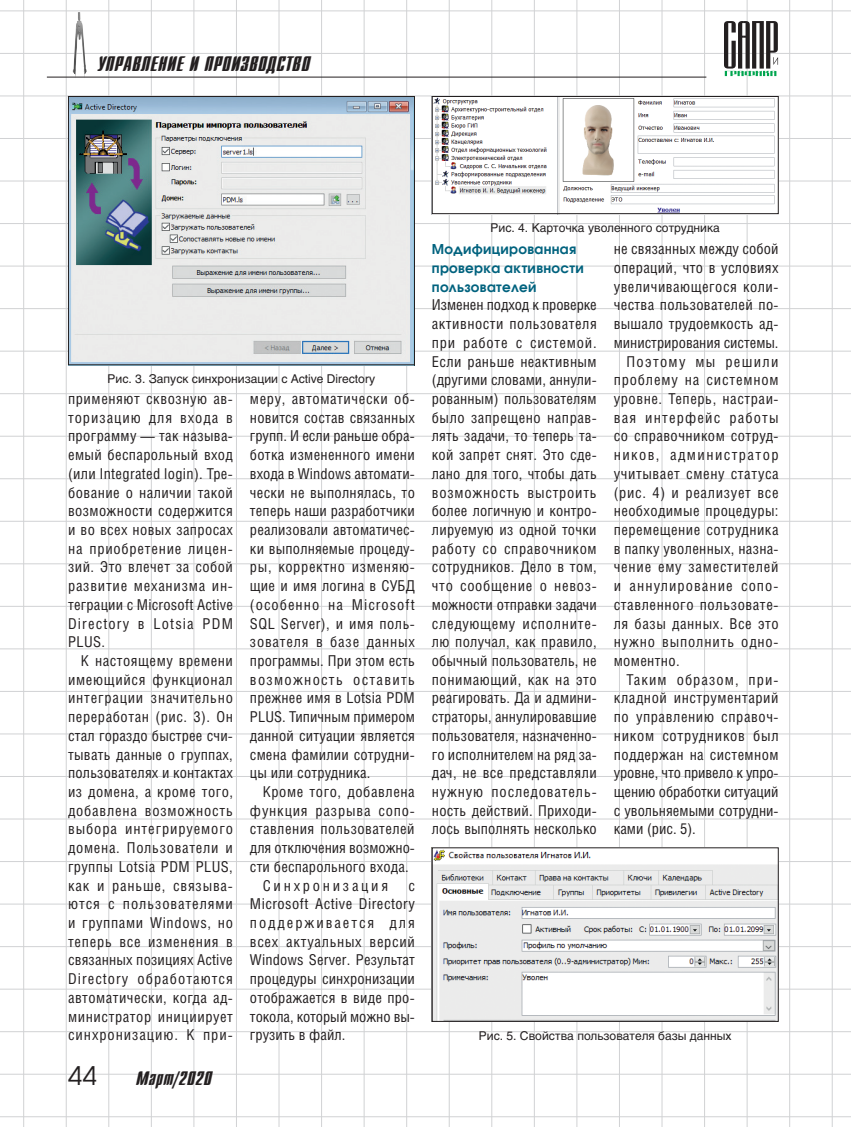
<style>
.page{position:relative;width:851px;height:1127px;background:#fff}
.page>*{position:absolute;margin:0;border:0;box-sizing:border-box;transform-origin:0 0}
.t1{font:25.5px "Avant Garde C";color:#231f20}
.t2{font:21px "Dagger C";letter-spacing:.025em;color:#231f20}
.t3{font:19.5px "Dagger C";letter-spacing:.025em;color:#231f20}
.Body_text{font:15px/18.8px "Helios Cond";letter-spacing:.01em;color:#231f20;text-align:justify}
.Body_undent{font:15px/18.8px "Helios Cond";letter-spacing:.015em;color:#231f20;text-align:justify}
.Body_text-2{font:15px "Helios Cond";letter-spacing:.185em;color:#231f20}
.Subhead_3{font:700 13.5px/18.8px "Avant Garde C";letter-spacing:.025em;color:#00627e}
.t4{font:12px "Helios";color:#231f20}
</style>
<div class="page">
<hr style="left:831px;top:0;width:1px;height:1127px;background:#d1d2d4">
<hr style="left:789px;top:0;width:1px;height:1127px;background:#d1d2d4">
<hr style="left:746px;top:0;width:1px;height:1127px;background:#d1d2d4">
<hr style="left:704px;top:0;width:1px;height:1127px;background:#d1d2d4">
<hr style="left:661px;top:0;width:1px;height:1127px;background:#d1d2d4">
<hr style="left:619px;top:0;width:1px;height:1127px;background:#d1d2d4">
<hr style="left:576px;top:0;width:1px;height:1127px;background:#d1d2d4">
<hr style="left:534px;top:0;width:1px;height:1127px;background:#d1d2d4">
<hr style="left:491px;top:0;width:1px;height:1127px;background:#d1d2d4">
<hr style="left:449px;top:0;width:1px;height:1127px;background:#d1d2d4">
<hr style="left:406px;top:0;width:1px;height:1127px;background:#d1d2d4">
<hr style="left:363px;top:0;width:1px;height:1127px;background:#d1d2d4">
<hr style="left:321px;top:0;width:1px;height:1127px;background:#d1d2d4">
<hr style="left:278px;top:0;width:1px;height:1127px;background:#d1d2d4">
<hr style="left:236px;top:0;width:1px;height:1127px;background:#d1d2d4">
<hr style="left:193px;top:0;width:1px;height:1127px;background:#d1d2d4">
<hr style="left:151px;top:0;width:1px;height:1127px;background:#d1d2d4">
<hr style="left:108px;top:0;width:1px;height:1127px;background:#d1d2d4">
<hr style="left:66px;top:0;width:1px;height:1127px;background:#d1d2d4">
<hr style="left:23px;top:0;width:1px;height:1127px;background:#d1d2d4">
<hr style="left:0;top:563px;width:850px;height:1px;background:#d1d2d4">
<hr style="left:0;top:521px;width:850px;height:1px;background:#d1d2d4">
<hr style="left:0;top:478px;width:850px;height:1px;background:#d1d2d4">
<hr style="left:0;top:436px;width:850px;height:1px;background:#d1d2d4">
<hr style="left:0;top:393px;width:850px;height:1px;background:#d1d2d4">
<hr style="left:0;top:351px;width:850px;height:1px;background:#d1d2d4">
<hr style="left:0;top:308px;width:850px;height:1px;background:#d1d2d4">
<hr style="left:0;top:266px;width:850px;height:1px;background:#d1d2d4">
<hr style="left:0;top:223px;width:850px;height:1px;background:#d1d2d4">
<hr style="left:0;top:181px;width:850px;height:1px;background:#d1d2d4">
<hr style="left:0;top:138px;width:850px;height:1px;background:#d1d2d4">
<hr style="left:0;top:96px;width:850px;height:1px;background:#d1d2d4">
<hr style="left:0;top:53px;width:850px;height:1px;background:#d1d2d4">
<hr style="left:0;top:11px;width:850px;height:1px;background:#d1d2d4">
<hr style="left:0;top:606px;width:850px;height:1px;background:#d1d2d4">
<hr style="left:0;top:648px;width:850px;height:1px;background:#d1d2d4">
<hr style="left:0;top:691px;width:850px;height:1px;background:#d1d2d4">
<hr style="left:0;top:733px;width:850px;height:1px;background:#d1d2d4">
<hr style="left:0;top:776px;width:850px;height:1px;background:#d1d2d4">
<hr style="left:0;top:818px;width:850px;height:1px;background:#d1d2d4">
<hr style="left:0;top:861px;width:850px;height:1px;background:#d1d2d4">
<hr style="left:0;top:904px;width:850px;height:1px;background:#d1d2d4">
<hr style="left:0;top:946px;width:850px;height:1px;background:#d1d2d4">
<hr style="left:0;top:989px;width:850px;height:1px;background:#d1d2d4">
<hr style="left:0;top:1031px;width:850px;height:1px;background:#d1d2d4">
<hr style="left:0;top:1074px;width:850px;height:1px;background:#d1d2d4">
<hr style="left:0;top:1116px;width:850px;height:1px;background:#d1d2d4">
<img style="left:73px;top:12px;width:14px;height:65px">
<svg style="left:724px;top:21px;width:54px;height:55px"></svg>
<hr style="left:47px;top:77px;width:659px;height:1px;background:#231f20">
<img style="left:434px;top:849px;width:342px;height:171px">
<div style="left:432px;top:847px;width:346px;height:175px;border:1px solid #231f20"></div>
<img style="left:434px;top:98px;width:342px;height:114px">
<div style="left:432px;top:96px;width:346px;height:118px;border:1px solid #231f20"></div>
<img style="left:70px;top:98px;width:343px;height:265px">
<div style="left:68px;top:96px;width:347px;height:269px;border:1px solid #231f20"></div>
<h2 class="t2" style="left:98px;top:53px;width:213px">УПРАВЛЕНИЕ И ПРОИЗВОДСТВО</h2>
<p class="t4" style="left:108px;top:372px;width:269px">Рис. 3. Запуск синхронизации с Active Directory</p>
<p class="Body_undent" style="left:68px;top:389px;width:166px">применяют сквозную ав&shy;торизацию для входа в программу — так называ&shy;емый беспарольный вход (или Integrated login). Тре&shy;бование о наличии такой возможности содержится и во всех новых запросах на приобретение лицен&shy;зий. Это влечет за собой развитие механизма ин&shy;теграции с Microsoft Active Directory в Lotsia PDM PLUS.</p>
<p class="Body_text" style="left:68px;top:651px;width:166px;text-indent:13px">К настоящему времени имеющийся функционал интеграции значительно переработан (рис. 3). Он стал гораздо быстрее счи&shy;тывать данные о группах, пользователях и контактах из домена, а кроме того, добавлена возможность выбора интегрируемого домена. Пользователи и группы Lotsia PDM PLUS, как и раньше, связыва&shy;ются с пользователями и группами Windows, но теперь все изменения в связанных позициях Active Directory обработаются автоматически, когда ад&shy;министратор инициирует синхронизацию. К при-</p>
<h1 class="t1" style="left:68px;top:1060px;width:30px">44</h1>
<h3 class="t3" style="left:136px;top:1068px;width:77px">Март/2020</h3>
<p class="Body_text" style="left:250px;top:389px;width:166px">меру, автоматически об&shy;новится состав связанных групп. И если раньше обра&shy;ботка измененного имени входа в Windows автомати&shy;чески не выполнялась, то теперь наши разработчики реализовали автоматичес&shy;ки выполняемые процеду&shy;ры, корректно изменяю&shy;щие и имя логина в СУБД (особенно на Microsoft SQL Server), и имя поль&shy;зователя в базе данных программы. При этом есть возможность оставить прежнее имя в Lotsia PDM PLUS. Типичным примером данной ситуации является смена фамилии сотрудни&shy;цы или сотрудника.</p>
<p class="Body_text" style="left:250px;top:782px;width:166px;text-indent:13px">Кроме того, добавлена функция разрыва сопо&shy;ставления пользователей для отключения возможно&shy;сти беспарольного входа.</p>
<p class="Body_text-2" style="left:263px;top:876px;width:127px">Синхронизация</p>
<p class="Body_text" style="left:250px;top:875px;width:166px;text-indent:158px">с Microsoft Active Directory поддерживается для всех актуальных версий Windows Server. Результат процедуры синхронизации отображается в виде про&shy;токола, который можно вы&shy;грузить в файл.</p>
<p class="t4" style="left:490px;top:221px;width:231px">Рис. 4. Карточка уволенного сотрудника</p>
<p class="Subhead_3" style="left:432px;top:240px;width:153px">Модифицированная проверка активности пользователей</p>
<p class="Body_undent" style="left:432px;top:295px;width:166px">Изменен подход к проверке активности пользователя при работе с системой.<br>Если раньше неактивным (другими словами, аннули&shy;рованным) пользователям было запрещено направ&shy;лять задачи, то теперь та&shy;кой запрет снят. Это сде&shy;лано для того, чтобы дать возможность выстроить более логичную и контро&shy;лируемую из одной точки работу со справочником сотрудников. Дело в том, что сообщение о невоз&shy;можности отправки задачи следующему исполните&shy;лю получал, как правило, обычный пользователь, не понимающий, как на это реагировать. Да и админи&shy;страторы, аннулировавшие пользователя, назначенно&shy;го исполнителем на ряд за&shy;дач, не все представляли нужную последователь&shy;ность действий. Приходи&shy;лось выполнять несколько</p>
<p class="Body_undent" style="left:613px;top:239px;width:166px">не связанных между собой операций, что в условиях увеличивающегося коли&shy;чества пользователей по&shy;вышало трудоемкость ад&shy;министрирования системы.</p>
<p class="Body_text" style="left:613px;top:352px;width:166px;text-indent:13px">Поэтому мы решили проблему на системном уровне. Теперь, настраи&shy;вая интерфейс работы со справочником сотруд&shy;ников, администратор учитывает смену статуса (рис. 4) и реализует все необходимые процедуры: перемещение сотрудника в папку уволенных, назна&shy;чение ему заместителей и аннулирование сопо&shy;ставленного пользовате&shy;ля базы данных. Все это нужно выполнить одно&shy;моментно.</p>
<p class="Body_text" style="left:613px;top:670px;width:166px;text-indent:13px">Таким образом, при&shy;кладной инструментарий по управлению справоч&shy;ником сотрудников был поддержан на системном уровне, что привело к упро&shy;щению обработки ситуаций с увольняемыми сотрудни&shy;ками (рис. 5).</p>
<p class="t4" style="left:479px;top:1029px;width:254px">Рис. 5. Свойства пользователя базы данных</p>
</div>
